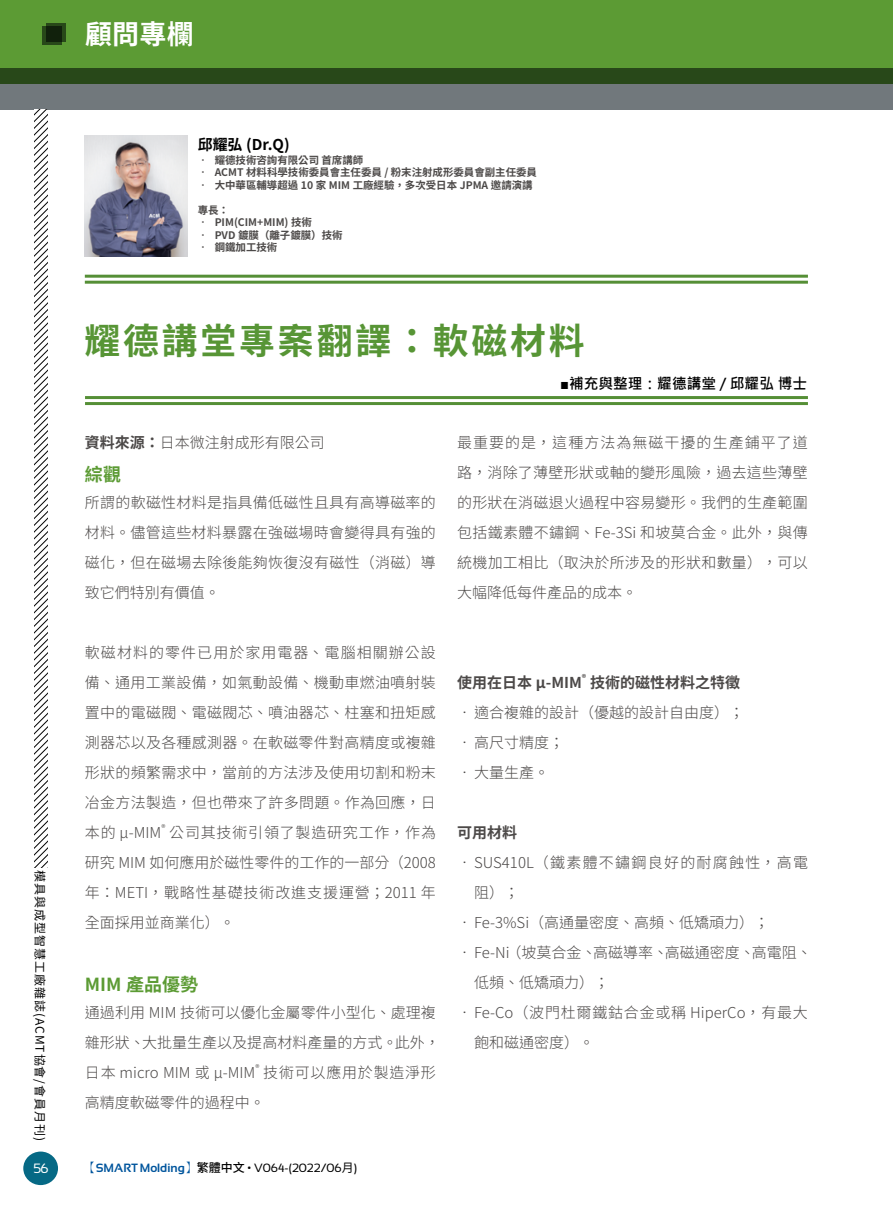
<style>
.page{position:relative;width:893px;height:1212px;background:#fff}
.page>*{position:absolute;margin:0;border:0;box-sizing:border-box;transform-origin:0 0}
.t1{font:700 35.85px "Noto Sans CJ Ktc";letter-spacing:.08em;color:#579535}
.t2{font:700 27px "Noto Sans CJ Ktc";color:#fff}
.t3{font:700 18px "Noto Sans CJ Ktc";color:#5c9b34}
.t4{font:300 15px/30px "Noto Sans CJ Ktc";color:#4c4948;text-align:justify}
.t5{font:300 15px/30px "Noto Sans CJ Ktc";letter-spacing:.085em;color:#4c4948}
.t6{font:700 15px "Noto Sans CJ Ktc";color:#4c4948}
.t7{font:300 15px/30px "Noto Sans CJ Ktc";letter-spacing:.025em;color:#4c4948}
.t8{font:15px "Microsoft Jheng Hei UI Bold";color:#000}
.t9{font:700 14.85px "Noto Sans CJ Ktc";color:#000}
.t10{font:13.5px "Sansation";color:#fff}
.t11{font:12px "Sansation";color:#000}
.t12{font:12px "Noto Sans CJ Ktc";letter-spacing:.08em;color:#000}
.t13{font:700 10.5px "Noto Sans CJ Ktc";color:#4c4948}
.t14{font:300 8.7px "Noto Sans CJ Ktc";color:#4c4948}
.t15{font:700 8.7px "Noto Sans CJ Ktc";color:#4c4948}
.s1{font-weight:700}
.s2{font-family:"Adobe Ming Std";font-weight:300;color:#00559d}
.s3{font-weight:700;color:#00559d}
.s4{font-family:"Noto Sans CJ Ktc";font-weight:500}
.s5{font-family:"Noto Sans CJ Ktc"}
</style>
<div class="page">
<div style="left:0;top:0;width:893px;height:84px;background:#5c9b34"></div>
<svg style="left:0;top:68px;width:893px;height:41px;background:#546555"></svg>
<hr style="left:85px;top:396px;width:723px;height:3px;background:#558f36">
<hr style="left:85px;top:402px;width:723px;height:3px;background:#558f36">
<hr style="left:85px;top:275px;width:723px;height:3px;background:#558f36">
<hr style="left:85px;top:281px;width:723px;height:3px;background:#558f36">
<svg style="left:34px;top:109px;width:13px;height:758px"></svg>
<div style="left:23px;top:1151px;width:35px;height:34px;background:#066985;border-radius:50%"></div>
<div style="left:43px;top:26px;width:19px;height:19px;background:#284819"></div>
<svg style="left:46px;top:23px;width:20px;height:19px"></svg>
<img style="left:85px;top:135px;width:102px;height:121px">
<p class="t12" style="left:47px;top:870px;width:272px;rotate:90deg">模具與成型智慧工廠雜誌(ACMT協會/會員月刊)</p>
<p class="t10" style="left:33px;top:1161px;width:17px">56</p>
<h2 class="t2" style="left:85px;top:19px;width:110px">顧問專欄</h2>
<p class="t9" style="left:198px;top:136px;width:93px">邱耀弘 (Dr.Q)</p>
<p class="t13" style="left:198px;top:154px;width:167px">• 耀德技術咨詢有限公司 首席講師</p>
<p class="t13" style="left:198px;top:166px;width:341px">• ACMT 材料科學技術委員會主任委員 / 粉末注射成形委員會副主任委員</p>
<p class="t13" style="left:198px;top:179px;width:336px">• 大中華區輔導超過 10 家 MIM 工廠經驗，多次受日本 JPMA 邀請演講</p>
<p class="t13" style="left:198px;top:204px;width:33px">專長：</p>
<p class="t13" style="left:198px;top:216px;width:116px">• PIM(CIM+MIM) 技術</p>
<p class="t13" style="left:198px;top:229px;width:146px">• PVD 鍍膜（離子鍍膜）技術</p>
<p class="t13" style="left:198px;top:241px;width:81px">• 鋼鐵加工技術</p>
<h1 class="t1" style="left:85px;top:321px;width:502px">耀德講堂專案翻譯：軟磁材料</h1>
<p class="t8" style="left:560px;top:374px;width:248px">■補充與整理：耀德講堂 / 邱耀弘 博士</p>
<p class="t4" style="left:85px;top:428px;width:241px"><span class="s1">資料來源：</span>日本微注射成形有限公司</p>
<p class="t3" style="left:85px;top:464px;width:38px">綜觀</p>
<p class="t4" style="left:85px;top:488px;width:353px">所謂的軟磁性材料是指具備低磁性且具有高導磁率的材料。儘管這些材料暴露在強磁場時會變得具有強的磁化，但在磁場去除後能夠恢復沒有磁性（消磁）導致它們特別有價值。</p>
<p class="t4" style="left:85px;top:638px;width:352px">軟磁材料的零件已用於家用電器、電腦相關辦公設備、通用工業設備，如氣動設備、機動車燃油噴射裝置中的電磁閥、電磁閥芯、噴油器芯、柱塞和扭矩感測器芯以及各種感測器。在軟磁零件對高精度或複雜形狀的頻繁需求中，當前的方法涉及使用切割和粉末冶金方法製造，但也帶來了許多問題。作為回應，日本的 µ-MIM</p>
<p class="t14" style="left:161px;top:823px;width:5px">®</p>
<p class="t4" style="left:85px;top:818px;width:353px;text-indent:84px">公司其技術引領了製造研究工作，作為研究 MIM 如何應用於磁性零件的工作的一部分（2008年：METI，戰略性基礎技術改進支援運營；2011 年全面採用並商業化）。</p>
<p class="t3" style="left:85px;top:974px;width:115px">MIM 產品優勢</p>
<p class="t4" style="left:85px;top:998px;width:356px;text-align:left">通過利用 MIM 技術可以優化金屬零件小型化、處理複雜形狀、大批量生產以及提高材料產量的方式。此外，日本 micro MIM 或 µ-MIM</p>
<p class="t14" style="left:255px;top:1063px;width:5px">®</p>
<p class="t7" style="left:85px;top:1058px;width:353px;text-indent:178px">技術可以應用於製造淨形高精度軟磁零件的過程中。</p>
<p class="t11" style="left:84px;top:1161px;width:275px"><span class="s2">【</span><span class="s3">SMART Molding</span><span class="s2">】</span><span class="s4">繁體中文</span> • V064-(2022/06<span class="s5">月</span>)</p>
<p class="t4" style="left:457px;top:428px;width:352px">最重要的是，這種方法為無磁干擾的生產鋪平了道路，消除了薄壁形狀或軸的變形風險，過去這些薄壁的形狀在消磁退火過程中容易變形。我們的生產範圍包括鐵素體不鏽鋼、Fe-3Si 和坡莫合金。此外，與傳統機加工相比（取決於所涉及的形狀和數量），可以大幅降低每件產品的成本。</p>
<p class="t6" style="left:457px;top:674px;width:126px">使用在日本 µ-MIM</p>
<p class="t15" style="left:582px;top:673px;width:6px">®</p>
<p class="t6" style="left:590px;top:674px;width:151px">技術的磁性材料之特徵</p>
<p class="t4" style="left:457px;top:698px;width:289px">•適合複雜的設計（優越的設計自由度）；</p>
<p class="t4" style="left:457px;top:728px;width:109px">•高尺寸精度；</p>
<p class="t4" style="left:457px;top:758px;width:94px">•大量生產。</p>
<p class="t6" style="left:457px;top:824px;width:61px">可用材料</p>
<p class="t5" style="left:474px;top:848px;width:335px;text-indent:-17px">•SUS410L（鐵素體不鏽鋼良好的耐腐蝕性，高電阻）；</p>
<p class="t4" style="left:457px;top:908px;width:314px">•Fe-3%Si（高通量密度、高頻、低矯頑力）；</p>
<p class="t4" style="left:474px;top:938px;width:339px;text-indent:-17px">•Fe-Ni（坡莫合金、高磁導率、高磁通密度、高電阻、低頻、低矯頑力）；</p>
<p class="t4" style="left:474px;top:998px;width:335px;text-indent:-17px">•Fe-Co（波門杜爾鐵鈷合金或稱 HiperCo，有最大飽和磁通密度）。</p>
</div>
